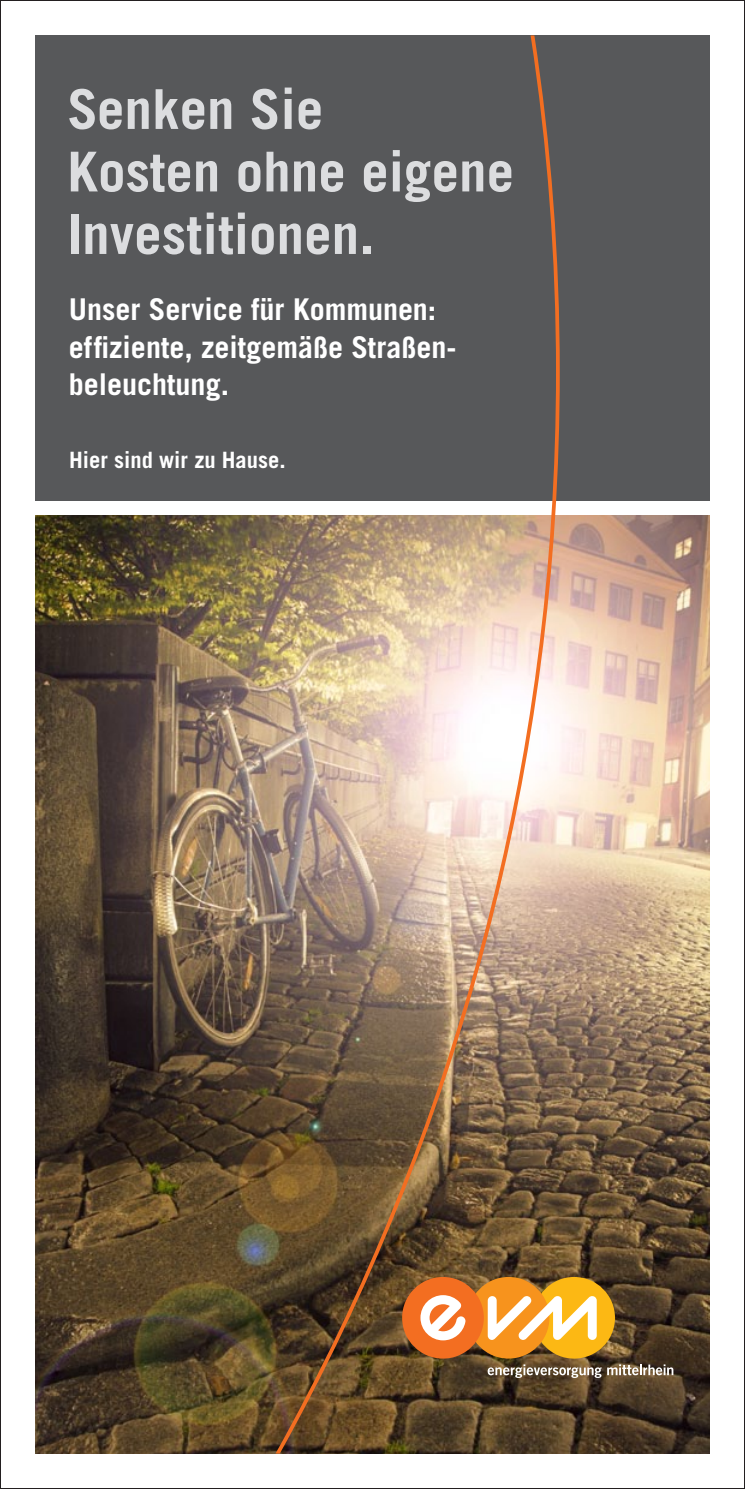
<style>
.page{position:relative;width:745px;height:1489px;background:#fff}
.page>*{position:absolute;margin:0;border:0;box-sizing:border-box;transform-origin:0 0}
.t1{font:700 55px/62.5px "Trade Gothic LT Std";color:#dcdddf}
.t2{font:700 30px/37.5px "Trade Gothic LT Std";color:#fff}
.t3{font:700 22.5px "Trade Gothic LT Std";color:#fff}
</style>
<div class="page">
<img style="left:35px;top:515px;width:674px;height:938px">
<div style="left:35px;top:35px;width:674px;height:466px;background:#57585a"></div>
<svg style="left:559px;top:1364px;width:114px;height:13px"></svg>
<div style="left:533px;top:1276px;width:81px;height:82px;background:#fcb814;border-radius:50%"></div>
<svg style="left:559px;top:1296px;width:37px;height:43px"></svg>
<img style="left:275px;top:35px;width:284px;height:1418px">
<h1 class="t1" style="left:67px;top:77px;width:448px">Senken Sie<br>Kosten ohne eigene<br>Investitionen.</h1>
<p class="t2" style="left:69px;top:290px;width:389px">Unser Service für Kommunen: effiziente, zeitgemäße Straßen&shy;beleuchtung.</p>
<p class="t3" style="left:71px;top:446px;width:218px">Hier sind wir zu Hause.</p>
</div>
